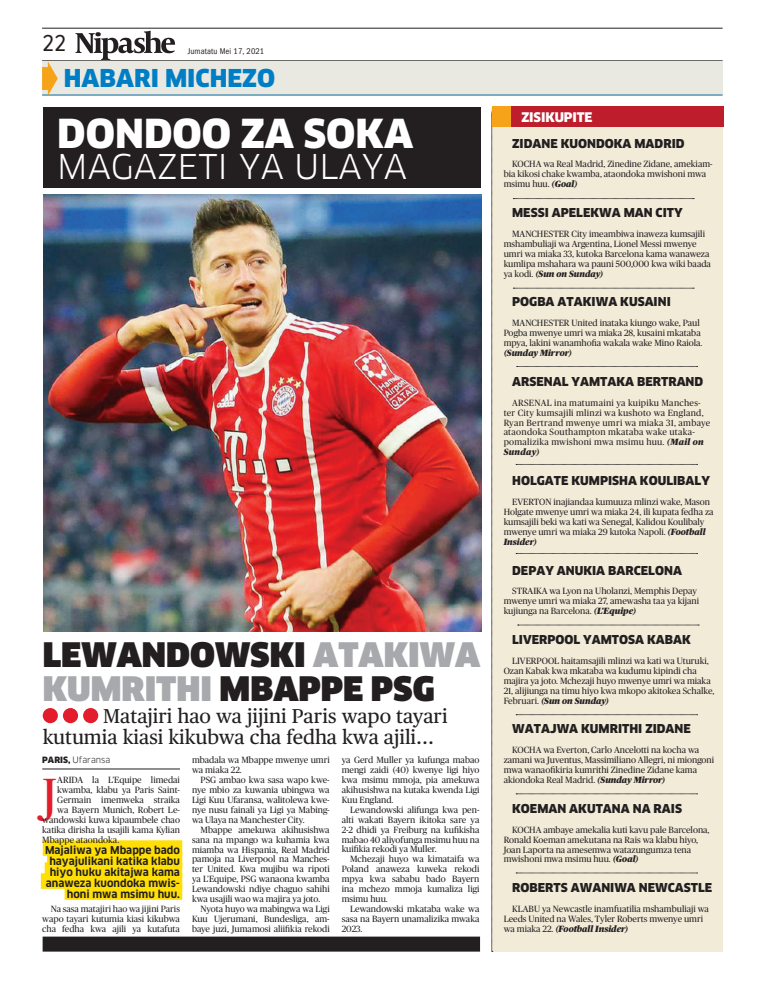
<style>
.page{position:relative;width:770px;height:993px;background:#fff}
.page>*{position:absolute;margin:0;border:0;box-sizing:border-box;transform-origin:0 0}
.t1{font:49.3px "Publico";color:#e41d2c}
.t2{font:900 39px "Clan OSF";color:#fff}
.t3{font:33.3px "Clan OSF";color:#fff}
.t4{font:900 33px/34px "Clan LF";color:#231f20}
.t5{font:900 24px "Clan OSF";color:#007ec5}
.t6{font:24px "Proxima Nova Cond";color:#231f20}
.t7{font:20px/21px "Publico Text";color:#231f20}
.t8{font:900 12.9px "Clan OSF";letter-spacing:-.01em;color:#fff}
.t9{font:900 12px "Clan OSF";color:#231f20}
.t10{font:700 10.6px/11px "Clan";color:#231f20;text-align:right}
.t11{font:9px/9.9px "Publico";color:#231f20}
.t12{font:9px/9.9px "Publico";letter-spacing:.03em;color:#231f20}
.t13{font:italic 900 9px "Publico";color:#231f20}
.t14{font:condensed 8.6px "Franklin Gothic";letter-spacing:.01em;color:#231f20}
.t15{font:8.6px "Clan";color:#231f20}
.s1{color:#a8a9ad}
.s2{font-weight:900;font-size:8.5px}
.s3{font-weight:900;font-style:italic}
</style>
<div class="page">
<div style="left:492px;top:108px;width:231px;height:843px;background:#f1ebd8"></div>
<svg style="left:516px;top:464px;width:181px;height:1px"></svg>
<svg style="left:517px;top:624px;width:182px;height:1px"></svg>
<svg style="left:516px;top:714px;width:181px;height:1px"></svg>
<svg style="left:516px;top:793px;width:181px;height:1px"></svg>
<svg style="left:516px;top:872px;width:181px;height:1px"></svg>
<svg style="left:516px;top:553px;width:181px;height:1px"></svg>
<svg style="left:516px;top:366px;width:181px;height:1px"></svg>
<svg style="left:491px;top:112px;width:2px;height:839px"></svg>
<div style="left:497px;top:107px;width:226px;height:20px;background:#be1d2c"></div>
<div style="left:492px;top:107px;width:19px;height:20px;background:#f6a31a"></div>
<div style="left:43px;top:107px;width:437px;height:81px;background:#231f20"></div>
<hr style="left:42px;top:768px;width:138px;height:1px;background:#231f20">
<div style="left:43px;top:840px;width:139px;height:15px;background:#ffdf06"></div>
<div style="left:47px;top:851px;width:135px;height:15px;background:#ffdf06"></div>
<div style="left:45px;top:862px;width:137px;height:15px;background:#ffdf06"></div>
<div style="left:41px;top:873px;width:141px;height:15px;background:#ffdf06"></div>
<div style="left:65px;top:884px;width:117px;height:15px;background:#ffdf06"></div>
<div style="left:43px;top:936px;width:437px;height:15px;background:#231f20"></div>
<div style="left:43px;top:707px;width:15px;height:16px;background:#e41d2c;border-radius:50%"></div>
<div style="left:63px;top:707px;width:15px;height:16px;background:#e41d2c;border-radius:50%"></div>
<div style="left:83px;top:707px;width:15px;height:16px;background:#e41d2c;border-radius:50%"></div>
<hr style="left:42px;top:28px;width:680px;height:1px;background:#231f20">
<div style="left:42px;top:61px;width:680px;height:34px;background:#e9e9e1"></div>
<hr style="left:42px;top:95px;width:680px;height:1px;background:#00689e">
<svg style="left:75px;top:31px;width:100px;height:29px"></svg>
<svg style="left:42px;top:60px;width:16px;height:36px"></svg>
<svg style="left:513px;top:288px;width:181px;height:1px"></svg>
<svg style="left:513px;top:198px;width:181px;height:1px"></svg>
<img style="left:43px;top:194px;width:438px;height:437px">
<h3 class="t6" style="left:43px;top:32px;width:25px">22</h3>
<p class="t14" style="left:188px;top:47px;width:78px">Jumatatu Mei 17, 2021</p>
<h3 class="t5" style="left:64px;top:65px;width:213px">HABARI MICH EZO</h3>
<h2 class="t2" style="left:57px;top:111px;width:30px">DONDOO</h2>
<h2 class="t2" style="left:241px;top:111px;width:91px">ZA SOKA</h2>
<h3 class="t3" style="left:57px;top:148px;width:351px">MAGAZETI YA ULAYA</h3>
<h3 class="t4" style="left:43px;top:637px;width:439px">LEWANDOWSKI <span class="s1">ATAKIWA<br>KUMRITHI</span> MBAPPE PSG</h3>
<h3 class="t7" style="left:43px;top:705px;width:406px;text-indent:61px">Matajiri hao wa jijini Paris wapo tayari kutumia kiasi kikubwa cha fedha kwa ajili...</h3>
<p class="t15" style="left:42px;top:755px;width:69px"><span class="s2">PARIS,</span> Ufaransa</p>
<h1 class="t1" style="left:42px;top:768px;width:17px">J</h1>
<p class="t11" style="left:57px;top:774px;width:124px">ARIDA la L’Equipe limedai</p>
<p class="t11" style="left:57px;top:784px;width:124px">kwamba, klabu ya Paris Saint-</p>
<p class="t11" style="left:57px;top:794px;width:124px">Germain imemweka straika</p>
<p class="t11" style="left:57px;top:804px;width:124px">wa Bayern Munich, Robert Le-</p>
<p class="t11" style="left:42px;top:814px;width:139px">wandowski kuwa kipaumbele chao</p>
<p class="t11" style="left:42px;top:824px;width:139px">katika dirisha la usajili kama Kylian</p>
<p class="t11" style="left:42px;top:834px;width:78px">Mbappe ataondoka.</p>
<p class="t10" style="left:45px;top:844px;width:136px">Majaliwa ya Mbappe bado hayajulikani katika klabu hiyo huku akitajwa kama anaweza kuondoka mwis&shy;honi mwa msimu huu.</p>
<p class="t11" style="left:42px;top:903px;width:139px;text-align:justify;text-indent:8px">Na sasa matajiri hao wa jijini Paris wapo tayari kutumia kiasi kikubwa cha fedha kwa ajili ya kutafuta</p>
<p class="t11" style="left:192px;top:754px;width:139px">mbadala wa Mbappe mwenye umri wa miaka 22.</p>
<p class="t11" style="left:192px;top:774px;width:139px;text-align:justify;text-indent:8px">PSG ambao kwa sasa wapo kwe&shy;nye mbio za kuwania ubingwa wa Ligi Kuu Ufaransa, walitolewa kwe&shy;nye nusu fainali ya Ligi ya Mabing&shy;wa Ulaya na Manchester City.</p>
<p class="t11" style="left:192px;top:824px;width:139px;text-align:justify;text-indent:8px">Mbappe amekuwa akihusishwa sana na mpango wa kuhamia kwa miamba wa Hispania, Real Madrid pamoja na Liverpool na Manches&shy;ter United. Kwa mujibu wa ripoti ya L’Equipe, PSG wanaona kwamba Lewandowski ndiye chaguo sahihi kwa usajili wao wa majira ya joto.</p>
<p class="t11" style="left:192px;top:903px;width:139px;text-align:justify;text-indent:8px">Nyota huyo wa mabingwa wa Ligi Kuu Ujerumani, Bundesliga, am&shy;baye juzi, Jumamosi aliifikia rekodi</p>
<p class="t11" style="left:342px;top:754px;width:139px;text-align:justify">ya Gerd Muller ya kufunga mabao mengi zaidi (40) kwenye ligi hiyo kwa msimu mmoja, pia amekuwa akihusishwa na kutaka kwenda Ligi Kuu England.</p>
<p class="t11" style="left:342px;top:804px;width:139px;text-align:justify;text-indent:8px">Lewandowski alifunga kwa pen&shy;alti wakati Bayern ikitoka sare ya 2-2 dhidi ya Freiburg na kufikisha mabao 40 aliyofunga msimu huu na kuifikia rekodi ya Muller.</p>
<p class="t11" style="left:342px;top:854px;width:139px;text-align:justify;text-indent:8px">Mchezaji huyo wa kimataifa wa Poland anaweza kuweka rekodi mpya kwa sababu bado Bayern ina mchezo mmoja kumaliza ligi msimu huu.</p>
<p class="t11" style="left:342px;top:903px;width:139px;text-align:justify;text-indent:8px">Lewandowski mkataba wake wa sasa na Bayern unamalizika mwaka 2023.</p>
<h3 class="t8" style="left:521px;top:110px;width:73px">ZISIKUPITE</h3>
<h3 class="t9" style="left:512px;top:136px;width:174px">ZIDANE KUONDOKA MADRID</h3>
<p class="t11" style="left:503px;top:159px;width:210px;text-indent:8px">KOCHA wa Real Madrid, Zinedine Zidane, amekiam&shy;bia kikosi chake kwamba, ataondoka mwishoni mwa msimu huu. <span class="s3">(Goal)</span></p>
<h3 class="t9" style="left:512px;top:206px;width:172px">MESSI APELEKWA MAN CITY</h3>
<p class="t11" style="left:503px;top:229px;width:209px;text-indent:8px">MANCHESTER City imeambiwa inaweza kumsajili mshambuliaji wa Argentina, Lionel Messi mwenye umri wa miaka 33, kutoka Barcelona kama wanaweza kumlipa mshahara wa pauni 500,000 kwa wiki baada ya kodi. <span class="s3">(Sun on Sunday)</span></p>
<h3 class="t9" style="left:512px;top:295px;width:160px">POGBA ATAKIWA KUSAINI</h3>
<p class="t11" style="left:503px;top:318px;width:200px;text-indent:8px">MANCHESTER United inataka kiungo wake, Paul<br>Pogba mwenye umri wa miaka 28, kusaini mkataba mpya, lakini wanamhofia wakala wake Mino Raiola.</p>
<p class="t13" style="left:503px;top:348px;width:70px">(Sunday Mirror)</p>
<h3 class="t9" style="left:512px;top:374px;width:193px">ARSENAL YAMTAKA BERTRAND</h3>
<p class="t12" style="left:503px;top:397px;width:208px;text-indent:8px">ARSENAL ina matumaini ya kuipiku Manches&shy;ter City kumsajili mlinzi wa kushoto wa England, Ryan Bertrand mwenye umri wa miaka 31, ambaye ataondoka Southampton mkataba wake utaka&shy;pomalizika mwishoni mwa msimu huu. <span class="s3">(Mail on Sunday)</span></p>
<h3 class="t9" style="left:512px;top:474px;width:199px">HOLGATE KUMPISHA KOULIBALY</h3>
<p class="t11" style="left:503px;top:496px;width:211px;text-indent:8px">EVERTON inajiandaa kumuuza mlinzi wake, Mason Holgate mwenye umri wa miaka 24, ili kupata fedha za kumsajili beki wa kati wa Senegal, Kalidou Koulibaly mwenye umri wa miaka 29 kutoka Napoli. <span class="s3">(Football Insider)</span></p>
<h3 class="t9" style="left:512px;top:563px;width:171px">DEPAY ANUKIA BARCELONA</h3>
<p class="t11" style="left:503px;top:586px;width:197px;text-indent:8px">STRAIKA wa Lyon na Uholanzi, Memphis Depay mwenye umri wa miaka 27, amewasha taa ya kijani kujiunga na Barcelona. <span class="s3">(L’Equipe)</span></p>
<h3 class="t9" style="left:512px;top:632px;width:180px">LIVERPOOL YAMTOSA KABAK</h3>
<p class="t11" style="left:503px;top:655px;width:212px;text-indent:8px">LIVERPOOL haitamsajili mlinzi wa kati wa Uturuki, Ozan Kabak kwa mkataba wa kudumu kipindi cha majira ya joto. Mchezaji huyo mwenye umri wa miaka 21, alijiunga na timu hiyo kwa mkopo akitokea Schalke, Februari. <span class="s3">(Sun on Sunday)</span></p>
<h3 class="t9" style="left:512px;top:722px;width:180px">WATAJWA KUMRITHI ZIDANE</h3>
<p class="t11" style="left:503px;top:745px;width:212px;text-indent:8px">KOCHA wa Everton, Carlo Ancelotti na kocha wa zamani wa Juventus, Massimiliano Allegri, ni miongoni mwa wanaofikiria kumrithi Zinedine Zidane kama akiondoka Real Madrid. <span class="s3">(Sunday Mirror)</span></p>
<h3 class="t9" style="left:512px;top:801px;width:171px">KOEMAN AKUTANA NA RAIS</h3>
<p class="t11" style="left:503px;top:824px;width:207px;text-indent:8px">KOCHA ambaye amekalia kuti kavu pale Barcelona, Ronald Koeman amekutana na Rais wa klabu hiyo, Joan Laporta na amesemwa watazungumza tena mwishoni mwa msimu huu. <span class="s3">(Goal)</span></p>
<h3 class="t9" style="left:512px;top:880px;width:202px">ROBERTS AWANIWA NEWCASTLE</h3>
<p class="t11" style="left:503px;top:903px;width:207px;text-indent:8px">KLABU ya Newcastle inamfuatilia mshambuliaji wa<br>Leeds United na Wales, Tyler Roberts mwenye umri wa miaka 22. <span class="s3">(Football Insider)</span></p>
</div>
